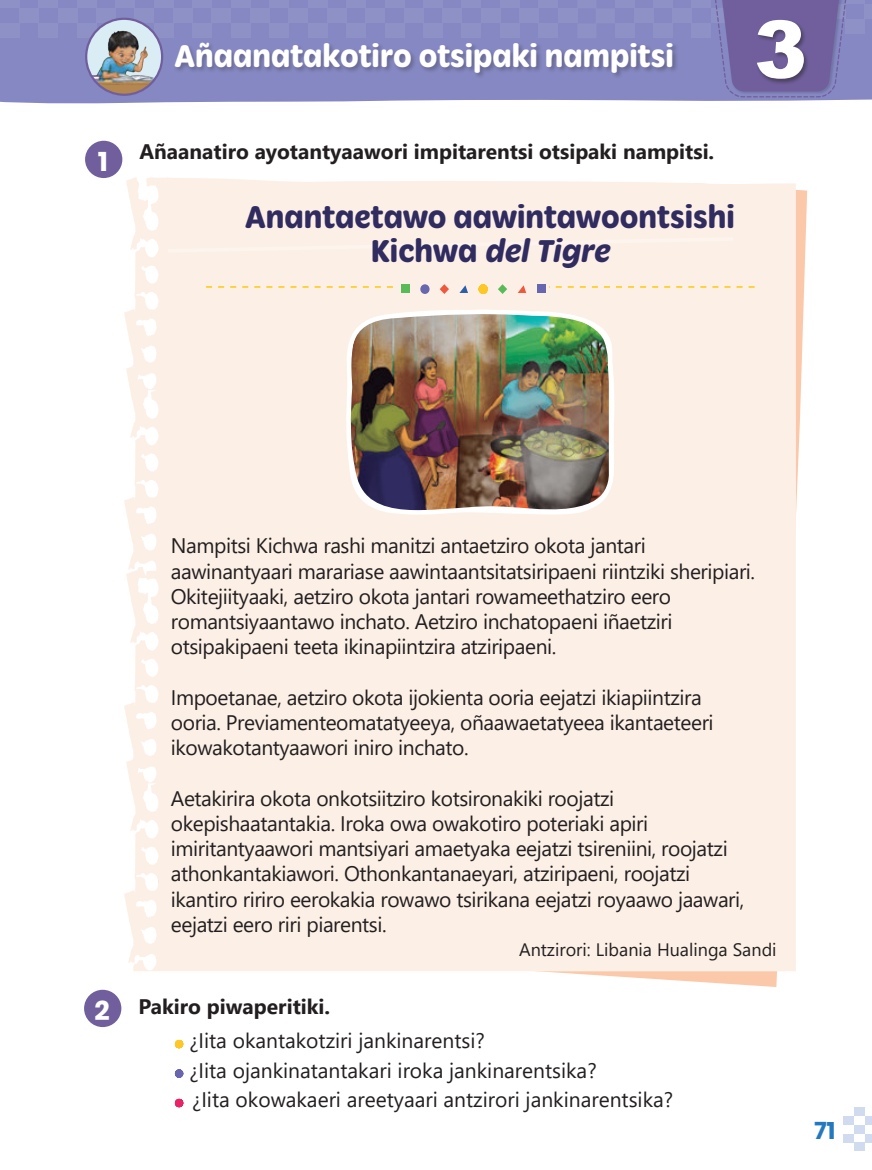
<style>
.page{position:relative;width:872px;height:1170px;background:#fff}
.page>*{position:absolute;margin:0;border:0;box-sizing:border-box;transform-origin:0 0}
.t1{font:900 79.5px "Arial";color:#fff}
.t2{font:700 33px/34.5px "Mithella";color:#302c60;text-align:center}
.t3{font:700 33px "Mithella";color:#fff}
.t4{font:700 27px "Poppins";color:#fff}
.t5{font:700 24px "Poppins";color:#2479be}
.t6{font:21px/25.2px "Segoe UI";letter-spacing:-.02em;color:#231f20}
.t7{font:21px/33.9px "Segoe UI";color:#231f20}
.t8{font:700 21px "Segoe UI";color:#231f20}
.t9{font:18px "Segoe UI";color:#231f20}
.s1{font-style:italic}
.s2{font-family:"Poppins";font-weight:700;font-size:27px;color:#fff}
.s3{font-weight:700}
</style>
<div class="page">
<div style="left:864px;top:1133px;width:8px;height:9px;background:#d1dbef"></div>
<div style="left:864px;top:1115px;width:8px;height:9px;background:#d1dbef"></div>
<div style="left:853px;top:1107px;width:11px;height:8px;background:#d1dbef"></div>
<div style="left:842px;top:1115px;width:11px;height:9px;background:#d1dbef"></div>
<div style="left:853px;top:1124px;width:11px;height:9px;background:#d1dbef"></div>
<div style="left:842px;top:1133px;width:11px;height:9px;background:#d1dbef"></div>
<div style="left:853px;top:1142px;width:11px;height:9px;background:#d1dbef"></div>
<svg style="left:0;top:0;width:872px;height:104px;background:#8c8fc5"></svg>
<div style="left:845px;top:19px;width:19px;height:15px;background:#8e91c6"></div>
<div style="left:864px;top:4px;width:8px;height:15px;background:#8e91c6"></div>
<hr style="left:845px;top:0;width:19px;height:4px;background:#8e91c6">
<div style="left:0;top:23px;width:19px;height:15px;background:#8e91c6"></div>
<div style="left:20px;top:8px;width:19px;height:15px;background:#8e91c6"></div>
<div style="left:0;top:0;width:19px;height:8px;background:#8e91c6"></div>
<div style="left:39px;top:23px;width:19px;height:15px;background:#8e91c6"></div>
<div style="left:39px;top:0;width:19px;height:8px;background:#8e91c6"></div>
<div style="left:58px;top:8px;width:19px;height:15px;background:#8e91c6"></div>
<div style="left:77px;top:23px;width:19px;height:15px;background:#8e91c6"></div>
<div style="left:96px;top:8px;width:20px;height:15px;background:#8e91c6"></div>
<div style="left:77px;top:0;width:19px;height:8px;background:#8e91c6"></div>
<div style="left:116px;top:0;width:19px;height:8px;background:#8e91c6"></div>
<div style="left:135px;top:8px;width:19px;height:15px;background:#8e91c6"></div>
<div style="left:154px;top:23px;width:19px;height:15px;background:#8e91c6"></div>
<div style="left:173px;top:8px;width:19px;height:15px;background:#8e91c6"></div>
<div style="left:154px;top:0;width:19px;height:8px;background:#8e91c6"></div>
<div style="left:193px;top:23px;width:19px;height:15px;background:#8e91c6"></div>
<div style="left:193px;top:0;width:19px;height:8px;background:#8e91c6"></div>
<div style="left:212px;top:8px;width:19px;height:15px;background:#8e91c6"></div>
<div style="left:231px;top:23px;width:19px;height:15px;background:#8e91c6"></div>
<div style="left:250px;top:8px;width:19px;height:15px;background:#8e91c6"></div>
<div style="left:231px;top:0;width:19px;height:8px;background:#8e91c6"></div>
<div style="left:269px;top:23px;width:20px;height:15px;background:#8e91c6"></div>
<div style="left:269px;top:0;width:20px;height:8px;background:#8e91c6"></div>
<div style="left:289px;top:8px;width:19px;height:15px;background:#8e91c6"></div>
<div style="left:308px;top:23px;width:19px;height:15px;background:#8e91c6"></div>
<div style="left:327px;top:8px;width:19px;height:15px;background:#8e91c6"></div>
<div style="left:308px;top:0;width:19px;height:8px;background:#8e91c6"></div>
<div style="left:346px;top:23px;width:20px;height:15px;background:#8e91c6"></div>
<div style="left:346px;top:0;width:20px;height:8px;background:#8e91c6"></div>
<div style="left:366px;top:8px;width:19px;height:15px;background:#8e91c6"></div>
<div style="left:385px;top:23px;width:19px;height:15px;background:#8e91c6"></div>
<div style="left:404px;top:8px;width:19px;height:15px;background:#8e91c6"></div>
<div style="left:385px;top:0;width:19px;height:8px;background:#8e91c6"></div>
<div style="left:423px;top:23px;width:19px;height:15px;background:#8e91c6"></div>
<div style="left:423px;top:0;width:19px;height:8px;background:#8e91c6"></div>
<div style="left:442px;top:8px;width:20px;height:15px;background:#8e91c6"></div>
<div style="left:462px;top:23px;width:19px;height:15px;background:#8e91c6"></div>
<div style="left:481px;top:8px;width:19px;height:15px;background:#8e91c6"></div>
<div style="left:462px;top:0;width:19px;height:8px;background:#8e91c6"></div>
<div style="left:500px;top:23px;width:19px;height:15px;background:#8e91c6"></div>
<div style="left:500px;top:0;width:19px;height:8px;background:#8e91c6"></div>
<div style="left:519px;top:8px;width:19px;height:15px;background:#8e91c6"></div>
<div style="left:539px;top:23px;width:19px;height:15px;background:#8e91c6"></div>
<div style="left:558px;top:8px;width:19px;height:15px;background:#8e91c6"></div>
<div style="left:539px;top:0;width:19px;height:8px;background:#8e91c6"></div>
<svg style="left:577px;top:0;width:38px;height:38px"></svg>
<div style="left:615px;top:23px;width:19px;height:15px;background:#8e91c6"></div>
<div style="left:634px;top:8px;width:19px;height:15px;background:#8e91c6"></div>
<div style="left:615px;top:0;width:19px;height:8px;background:#8e91c6"></div>
<div style="left:653px;top:23px;width:19px;height:15px;background:#8e91c6"></div>
<div style="left:653px;top:0;width:19px;height:8px;background:#8e91c6"></div>
<div style="left:672px;top:8px;width:20px;height:15px;background:#8e91c6"></div>
<div style="left:692px;top:23px;width:19px;height:15px;background:#8e91c6"></div>
<div style="left:711px;top:8px;width:19px;height:15px;background:#8e91c6"></div>
<div style="left:692px;top:0;width:19px;height:8px;background:#8e91c6"></div>
<svg style="left:712px;top:0;width:136px;height:98px;background:#766da8"></svg>
<div style="left:755px;top:19px;width:55px;height:66px;background:#231f20;opacity:.48"></div>
<div style="left:173px;top:42px;width:506px;height:38px;background:#231f20;opacity:.3"></div>
<svg style="left:86px;top:19px;width:76px;height:76px"></svg>
<svg style="left:89px;top:85px;width:64px;height:10px"></svg>
<img style="left:86px;top:30px;width:71px;height:55px">
<div style="left:85px;top:18px;width:78px;height:78px;border:2px solid #705f9c;border-radius:50%"></div>
<div style="left:85px;top:141px;width:37px;height:37px;background:#705f9c;border-radius:50%"></div>
<svg style="left:534px;top:190px;width:273px;height:796px"></svg>
<div style="left:124px;top:177px;width:672px;height:794px;background:#fcf0e6"></div>
<div style="left:394px;top:281px;width:155px;height:13px;background:#fcf0e6"></div>
<div style="left:336px;top:322px;width:285px;height:210px;background:#fcf0e6"></div>
<img style="left:346px;top:322px;width:268px;height:193px">
<svg style="left:169px;top:284px;width:585px;height:38px;background:#f3eadd"></svg>
<div style="left:168px;top:232px;width:565px;height:21px;background:#fcf0e6"></div>
<div style="left:84px;top:989px;width:37px;height:37px;background:#705f9c;border-radius:50%"></div>
<svg style="left:175px;top:1039px;width:8px;height:9px"></svg>
<svg style="left:175px;top:1069px;width:8px;height:8px"></svg>
<svg style="left:175px;top:1098px;width:8px;height:9px"></svg>
<p class="t4" style="left:98px;top:145px;width:11px">1</p>
<h2 class="t3" style="left:174px;top:38px;width:501px">Añaanatakotiro otsipaki nampitsi</h2>
<h1 class="t1" style="left:754px;top:-8px;width:55px">3</h1>
<p class="t8" style="left:139px;top:132px;width:576px">Añaanatiro ayotantyaawori impitarentsi otsipaki nampitsi.</p>
<h2 class="t2" style="left:245px;top:199px;width:491px">Anantaetawo aawintawoontsishi<br>K i c h w a <span class="s1">delTigre</span></h2>
<p class="t6" style="left:171px;top:531px;width:586px">Nampitsi Kichwa rashi manitzi antaetziro okota jantari aawinantyaari marariase aawintaantsitatsiripaeni riintziki sheripiari.<br>Okitejiityaaki, aetziro okota jantari rowameethatziro eero romantsiyaantawo inchato. Aetziro inchatopaeni iñaetziri otsipakipaeni teeta ikinapiintzira atziripaeni.</p>
<p class="t6" style="left:171px;top:682px;width:544px">Impoetanae, aetziro okota ijokienta ooria eejatzi ikiapiintzira ooria. Previamenteomatatyeeya, oñaawaetatyeea ikantaeteeri ikowakotantyaawori iniro inchato.</p>
<p class="t6" style="left:171px;top:783px;width:575px">Aetakirira okota onkotsiitziro kotsironakiki roojatzi okepishaatantakia. Iroka owa owakotiro poteriaki apiri imiritantyaawori mantsiyari amaetyaka eejatzi tsireniini, roojatzi athonkantakiawori. Othonkantanaeyari, atziripaeni, roojatzi ikantiro ririro eerokakia rowawo tsirikana eejatzi royaawo jaawari, eejatzi eero riri piarentsi.</p>
<p class="t9" style="left:519px;top:932px;width:259px">Antzirori: Libania Hualinga Sandi</p>
<p class="t7" style="left:189px;top:987px;width:297px;text-indent:-95px"><span class="s2">2</span> <span class="s3">Pakiro piwaperitiki.<br></span>¿Iita okantakotziri jankinarentsi?</p>
<p class="t7" style="left:189px;top:1053px;width:486px;line-height:29.4px">¿Iita ojankinatantakari iroka jankinarentsika?<br>¿Iita okowakaeri areetyaari antzirori jankinarentsika?</p>
<p class="t5" style="left:814px;top:1116px;width:22px">71</p>
</div>
